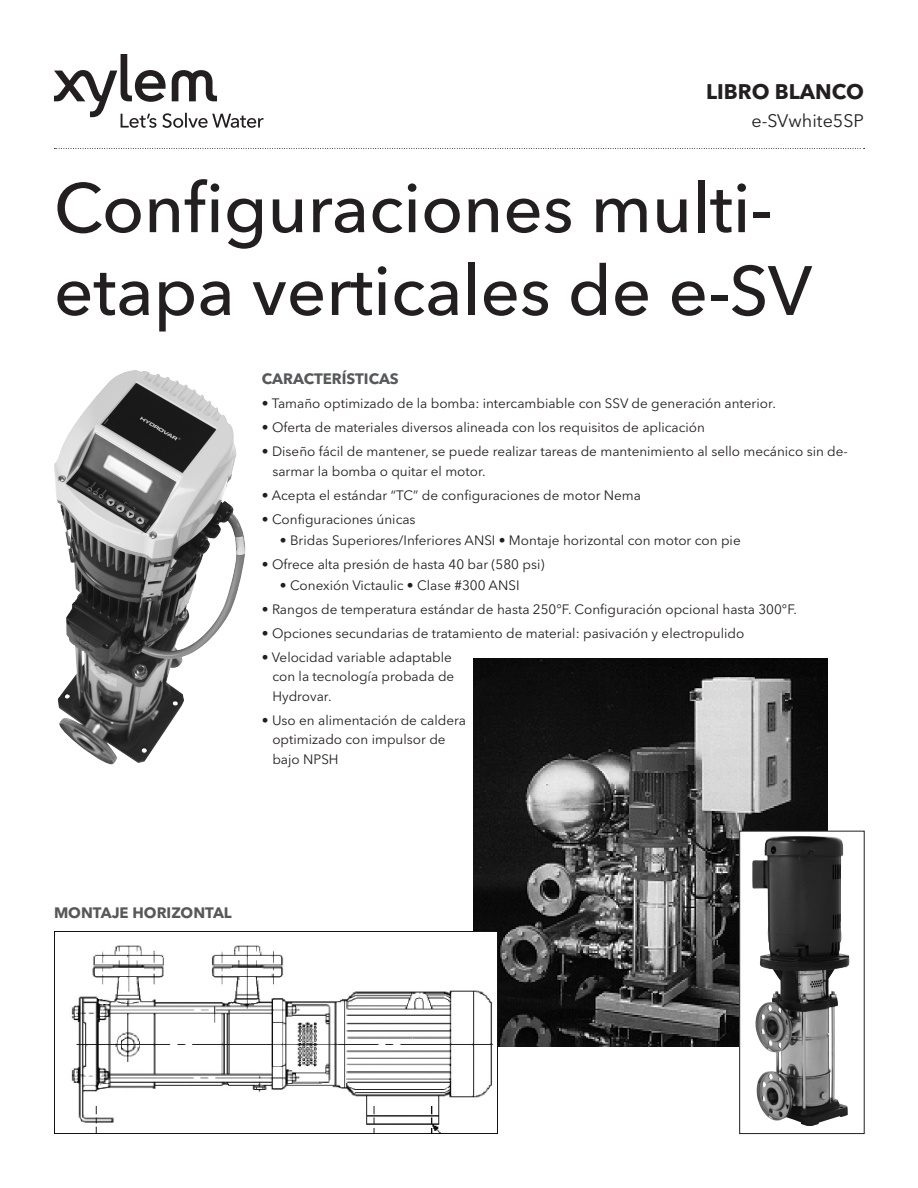
<style>
.page{position:relative;width:918px;height:1188px;background:#fff}
.page>*{position:absolute;margin:0;border:0;box-sizing:border-box;transform-origin:0 0}
.t1{font:500 69px/82.8px "Avenir Next LT Pro";color:#231f20}
.t2{font:700 21px "Avenir Next LT Pro";color:#231f20}
.t3{font:18px "Avenir Next LT Pro";color:#231f20}
.t4{font:700 15px "Avenir Next LT Pro";color:#57585a}
.t5{font:13.5px/19.5px "Avenir Next LT Pro";color:#231f20}
</style>
<div class="page">
<img style="left:54px;top:370px;width:192px;height:394px">
<img style="left:473px;top:659px;width:355px;height:388px">
<div style="left:740px;top:831px;width:124px;height:303px;background:#fff"></div>
<div style="left:739px;top:831px;width:126px;height:303px;border:1px solid #231f20"></div>
<img style="left:752px;top:836px;width:98px;height:290px">
<img style="left:54px;top:932px;width:443px;height:202px">
<svg style="left:54px;top:148px;width:811px;height:1px"></svg>
<svg style="left:54px;top:54px;width:209px;height:74px"></svg>
<p class="t2" style="left:706px;top:79px;width:159px">LIBRO BLANCO</p>
<p class="t3" style="left:752px;top:110px;width:114px">e-SVwhite5SP</p>
<p class="t1" style="left:54px;top:167px;width:760px">Configuraciones multi&shy;etapa verticales de e-SV</p>
<p class="t4" style="left:262px;top:370px;width:138px">CARACTERÍSTICAS</p>
<p class="t5" style="left:262px;top:394px;width:515px">• Tamaño optimizado de la bomba: intercambiable con SSV de generación anterior.</p>
<p class="t5" style="left:262px;top:418px;width:445px">• Oferta de materiales diversos alineada con los requisitos de aplicación</p>
<p class="t5" style="left:272px;top:442px;width:577px;text-indent:-10px">• Diseño fácil de mantener, se puede realizar tareas de mantenimiento al sello mecánico sin de&shy;sarmar la bomba o quitar el motor.</p>
<p class="t5" style="left:262px;top:485px;width:381px">• Acepta el estándar “TC” de configuraciones de motor Nema</p>
<p class="t5" style="left:262px;top:509px;width:155px">• Configuraciones únicas</p>
<p class="t5" style="left:280px;top:530px;width:462px">• Bridas Superiores/Inferiores ANSI • Montaje horizontal con motor con pie</p>
<p class="t5" style="left:262px;top:554px;width:284px">• Ofrece alta presión de hasta 40 bar (580 psi)</p>
<p class="t5" style="left:280px;top:575px;width:241px">• Conexión Victaulic • Clase #300 ANSI</p>
<p class="t5" style="left:262px;top:599px;width:537px">• Rangos de temperatura estándar de hasta 250°F. Configuración opcional hasta 300°F.</p>
<p class="t5" style="left:262px;top:623px;width:484px">• Opciones secundarias de tratamiento de material: pasivación y electropulido</p>
<p class="t5" style="left:272px;top:647px;width:183px;text-indent:-10px">• Velocidad variable adaptable con la tecnología probada de<br>Hydrovar.</p>
<p class="t5" style="left:272px;top:710px;width:195px;text-indent:-10px">• Uso en alimentación de caldera optimizado con impulsor de bajo NPSH</p>
<p class="t4" style="left:54px;top:903px;width:179px">MONTAJE HORIZONTAL</p>
</div>
